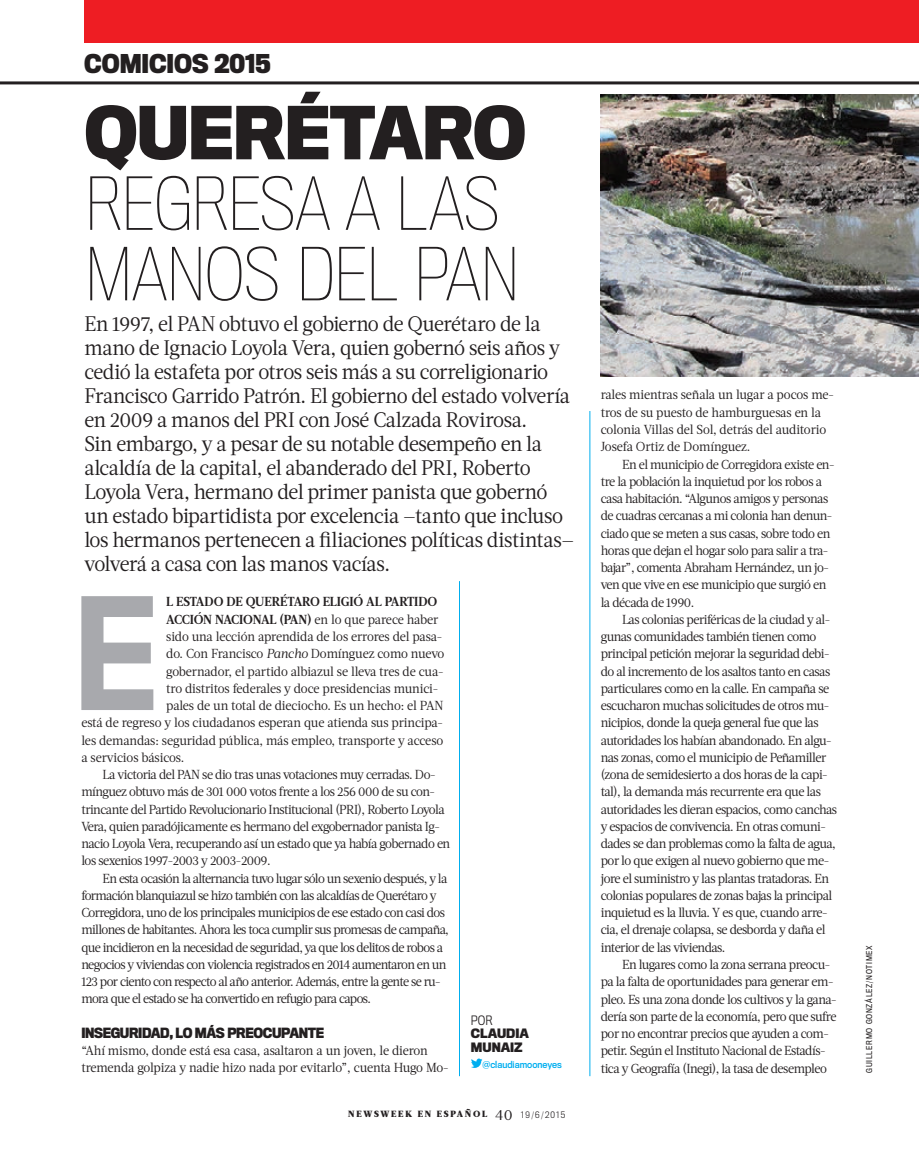
<style>
.page{position:relative;width:919px;height:1174px;background:#fff}
.page>*{position:absolute;margin:0;border:0;box-sizing:border-box;transform-origin:0 0}
.t1{font:500 143.7px "Titling Gothic FB Narrow";color:#a8a9ad;scale:.95 1}
.Headline_BentonSans{font:100 67.5px/70.5px "Titling Gothic FB Narrow";letter-spacing:-.02em;color:#231f20}
.Headline_BentonSans-2{font:700 24px "Titling Gothic FB Narrow";letter-spacing:-.005em;color:#231f20;scale:.95 1}
.Dek_MillerDisplay_Li{font:21px/24px "Acta";letter-spacing:-.025em;color:#231f20;scale:.95 1}
.t2{font:15px "Acta";color:#231f20}
.t3{font:13.05px/17.2px "Acta";letter-spacing:-.04em;color:#231f20;scale:.95 1}
.t4{font:13.05px/17.2px "Acta";letter-spacing:-.01em;color:#231f20;scale:.95 1}
.t5{font:13.05px/17.2px "Acta";letter-spacing:-.015em;color:#231f20;scale:.95 1}
.t6{font:700 13.05px "Acta";letter-spacing:-.02em;color:#231f20;scale:.95 1}
.t7{font:700 13.05px "Titling Gothic FB Narrow";letter-spacing:-.03em;color:#231f20;scale:.95 1}
.Byline_BentonSans_Re{font:700 12px "Titling Gothic FB Narrow";color:#231f20}
.Byline_BentonSans_Re-2{font:300 12px "Titling Gothic FB Narrow";color:#231f20}
.t8{font:900 9px "Acta";letter-spacing:.19em;color:#231f20}
.author_bio{font:9px "Titling Gothic FB Narrow Standard";color:#00aeef}
.t9{font:300 8.25px "Titling Gothic FB Narrow";letter-spacing:.15em;color:#231f20}
.GutterCredits_Benton{font:7.5px "Titling Gothic FB Narrow";letter-spacing:.1em;color:#231f20}
.s1{font-weight:700}
.s2{font-weight:400}
.s3{font-style:italic}
</style>
<div class="page">
<hr style="left:459px;top:581px;width:1px;height:495px;background:#00aeef">
<hr style="left:589px;top:411px;width:1px;height:665px;background:#00aeef">
<img style="left:600px;top:94px;width:318px;height:282px">
<svg style="left:471px;top:1058px;width:11px;height:10px"></svg>
<div style="left:84px;top:0;width:834px;height:43px;background:#ee1d23"></div>
<hr style="left:0;top:81px;width:918px;height:3px;background:#231f20">
<p class="Headline_BentonSans-2" style="left:84px;top:50px;width:197px">COMICIOS 2015</p>
<p class="Headline_BentonSans" style="left:84px;top:100px;width:443px"><span class="s1">QUERÉTARO<br></span>REGRESA A LAS</p>
<p class="Headline_BentonSans" style="left:84px;top:241px;width:437px">MANOS DEL PAN</p>
<p class="Dek_MillerDisplay_Li" style="left:84px;top:312px;width:517px">En 1997, el PAN obtuvo el gobierno de Querétaro de la mano de Ignacio Loyola Vera, quien gobernó seis años y cedió la estafeta por otros seis más a su correligionario Francisco Garrido Patrón. El gobierno del estado volvería en 2009 a manos del PRI con José Calzada Rovirosa.<br>Sin embargo, y a pesar de su notable desempeño en la alcaldía de la capital, el abanderado del PRI, Roberto Loyola Vera, hermano del primer panista que gobernó un estado bipartidista por excelencia —tanto que incluso los hermanos pertenecen a filiaciones políticas distintas— volverá a casa con las manos vacías.</p>
<p class="t1" style="left:73px;top:572px;width:91px">E</p>
<p class="t6" style="left:166px;top:594px;width:287px">L ESTADO DE QUERÉTARO ELIGIÓ AL PARTIDO</p>
<p class="t6" style="left:166px;top:611px;width:288px">ACCIÓN NACIONAL (PAN) <span class="s2">en lo que parece haber</span></p>
<p class="t4" style="left:166px;top:628px;width:292px">sido una lección aprendida de los errores del pasa-</p>
<p class="t4" style="left:166px;top:645px;width:294px">do. Con Francisco <span class="s3">Pancho</span> Domínguez como nuevo</p>
<p class="t4" style="left:166px;top:662px;width:293px">gobernador, el partido albiazul se lleva tres de cua-</p>
<p class="t4" style="left:166px;top:680px;width:288px">tro distritos federales y doce presidencias munici-</p>
<p class="t4" style="left:166px;top:697px;width:293px">pales de un total de dieciocho. Es un hecho: el PAN</p>
<p class="t4" style="left:81px;top:714px;width:382px">está de regreso y los ciudadanos esperan que atienda sus principa-</p>
<p class="t4" style="left:81px;top:731px;width:382px">les demandas: seguridad pública, más empleo, transporte y acceso</p>
<p class="t4" style="left:81px;top:749px;width:110px">a servicios básicos.</p>
<p class="t3" style="left:81px;top:766px;width:390px;text-indent:21px">La victoria del PAN se dio tras unas votaciones muy cerradas. Do&shy;mínguez obtuvo más de 301 000 votos frente a los 256 000 de su con&shy;trincante del Partido Revolucionario Institucional (PRI), Roberto Loyola Vera, quien paradójicamente es hermano del exgobernador panista Ig&shy;nacio Loyola Vera, recuperando así un estado que ya había gobernado en los sexenios 1997-2003 y 2003-2009.</p>
<p class="t3" style="left:81px;top:869px;width:388px;text-indent:21px">En esta ocasión la alternancia tuvo lugar sólo un sexenio después, y la formación blanquiazul se hizo también con las alcaldías de Querétaro y Corregidora, uno de los principales municipios de ese estado con casi dos millones de habitantes. Ahora les toca cumplir sus promesas de campaña, que incidieron en la necesidad de seguridad, ya que los delitos de robos a negocios y viviendas con violencia registrados en 2014 aumentaron en un 123 por ciento con respecto al año anterior. Además, entre la gente se ru&shy;mora que el estado se ha convertido en refugio para capos.</p>
<p class="t7" style="left:81px;top:1025px;width:257px">INSEGURIDAD, LO MÁS PREOCUPANTE</p>
<p class="t5" style="left:81px;top:1042px;width:388px">“Ahí mismo, donde está esa casa, asaltaron a un joven, le dieron tremenda golpiza y nadie hizo nada por evitarlo”, cuenta Hugo Mo-</p>
<p class="Byline_BentonSans_Re-2" style="left:471px;top:1013px;width:23px">POR</p>
<p class="Byline_BentonSans_Re" style="left:471px;top:1026px;width:59px">CLAUDIA</p>
<p class="Byline_BentonSans_Re" style="left:471px;top:1040px;width:53px">MUNAIZ</p>
<p class="author_bio" style="left:482px;top:1059px;width:81px">@claudiamooneyes</p>
<p class="t8" style="left:348px;top:1108px;width:140px">NEWSWEEK EN ESPAÑOL</p>
<p class="t2" style="left:495px;top:1105px;width:19px">40</p>
<p class="t9" style="left:520px;top:1110px;width:46px">19/6/2015</p>
<p class="t4" style="left:600px;top:386px;width:247px">rales mientras señala un lugar a pocos me&shy;tros de su puesto de hamburguesas en la colonia Villas del Sol, detrás del auditorio Josefa Ortiz de Domínguez.</p>
<p class="t3" style="left:600px;top:455px;width:247px;text-indent:21px">En el municipio de Corregidora existe en&shy;tre la población la inquietud por los robos a casa habitación. “Algunos amigos y personas de cuadras cercanas a mi colonia han denun&shy;ciado que se meten a sus casas, sobre todo en horas que dejan el hogar solo para salir a tra&shy;bajar”, comenta Abraham Hernández, un jo&shy;ven que vive en ese municipio que surgió en la década de 1990.</p>
<p class="t3" style="left:600px;top:611px;width:250px;text-indent:21px">Las colonias periféricas de la ciudad y al&shy;gunas comunidades también tienen como principal petición mejorar la seguridad debi&shy;do al incremento de los asaltos tanto en casas particulares como en la calle. En campaña se escucharon muchas solicitudes de otros mu&shy;nicipios, donde la queja general fue que las autoridades los habían abandonado. En algu&shy;nas zonas, como el municipio de Peñamiller (zona de semidesierto a dos horas de la capi&shy;tal), la demanda más recurrente era que las autoridades les dieran espacios, como canchas y espacios de convivencia. En otras comuni&shy;dades se dan problemas como la falta de agua, por lo que exigen al nuevo gobierno que me&shy;jore el suministro y las plantas tratadoras. En colonias populares de zonas bajas la principal inquietud es la lluvia. Y es que, cuando arre&shy;cia, el drenaje colapsa, se desborda y daña el interior de las viviendas.</p>
<p class="t3" style="left:600px;top:956px;width:250px;text-indent:21px">En lugares como la zona serrana preocu&shy;pa la falta de oportunidades para generar em&shy;pleo. Es una zona donde los cultivos y la gana&shy;dería son parte de la economía, pero que sufre por no encontrar precios que ayuden a com&shy;petir. Según el Instituto Nacional de Estadís&shy;tica y Geografía (Inegi), la tasa de desempleo</p>
<p class="GutterCredits_Benton" style="left:864px;top:1072px;width:129px;rotate:-90deg">GUILLERMO GONZÁLEZ/NOTIMEX</p>
</div>
